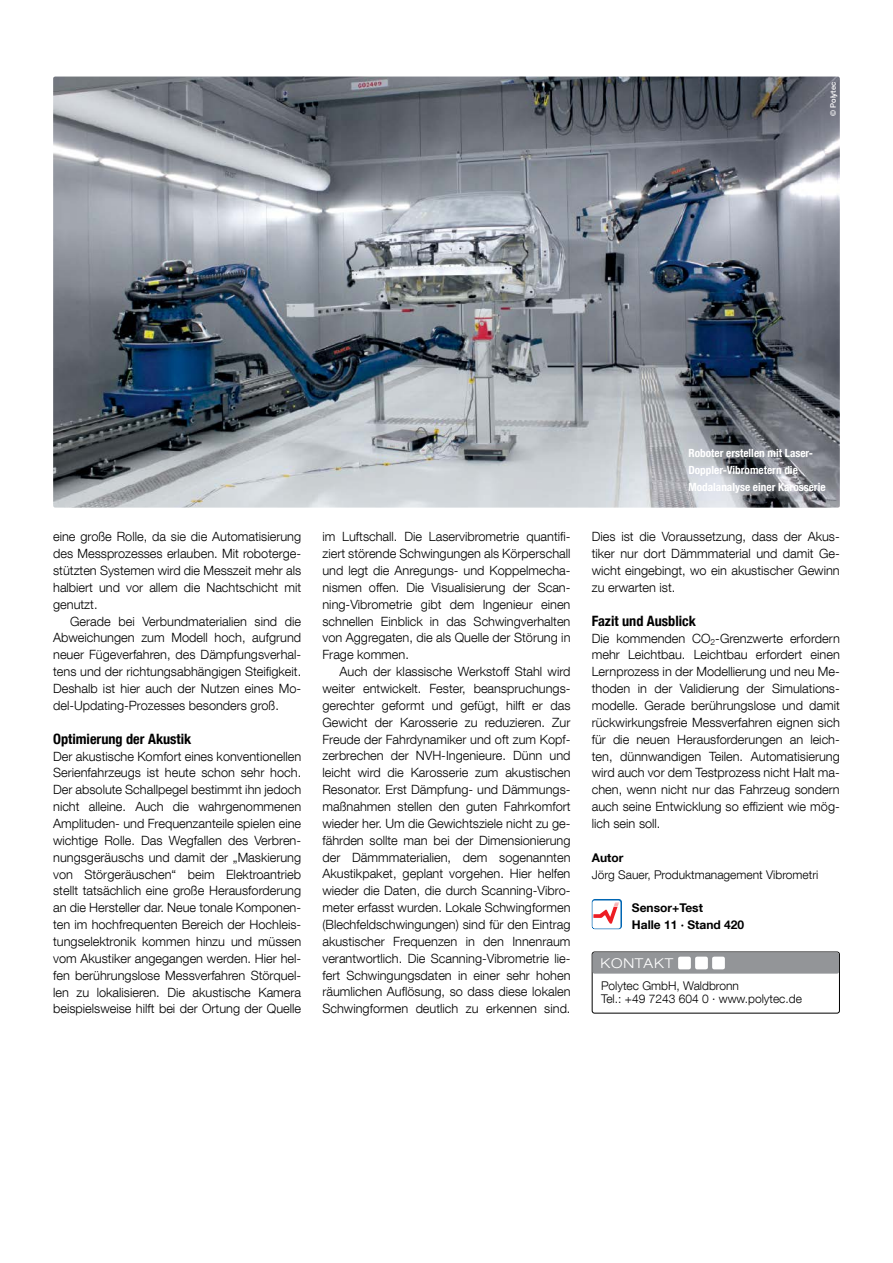
<style>
.page{position:relative;width:893px;height:1263px;background:#fff}
.page>*{position:absolute;margin:0;border:0;box-sizing:border-box;transform-origin:0 0}
.t1{font:700 condensed 14.25px "Helvetica Neue LT Com";color:#000}
.t2{font:300 expanded 13.5px "Helvetica Neue LT Com";letter-spacing:.055em;color:#fff}
.t3{font:300 12.75px/16.8px "Helvetica Neue LT Com";color:#000;text-align:justify}
.t4{font:300 12px/13.5px "Helvetica Neue LT Com";color:#000}
.t5{font:700 12px/16.8px "Helvetica Neue LT Com";color:#000}
.t6{font:700 condensed 11.25px/16.8px "Helvetica Neue LT Com";color:#fff}
.t7{font:500 7.5px "Helvetica Neue LT Com";color:#fff}
</style>
<div class="page">
<div style="left:592px;top:952px;width:248px;height:61px;border:1px solid #000;border-radius:3px"></div>
<div style="left:592px;top:952px;width:247px;height:22px;background:#939598;border-radius:2px"></div>
<div style="left:678px;top:957px;width:13px;height:12px;background:#fff;border-radius:2px"></div>
<div style="left:695px;top:957px;width:13px;height:12px;background:#fff;border-radius:2px"></div>
<div style="left:712px;top:957px;width:13px;height:12px;background:#fff;border-radius:2px"></div>
<svg style="left:592px;top:899px;width:30px;height:30px"></svg>
<img style="left:53px;top:77px;width:787px;height:431px">
<p class="t7" style="left:829px;top:116px;width:36px;rotate:-90deg">© Polytec</p>
<p class="t3" style="left:53px;top:528px;width:250px">eine große Rolle, da sie die Automatisierung des Messprozesses erlauben. Mit roboterge&shy;stützten Systemen wird die Messzeit mehr als halbiert und vor allem die Nachtschicht mit genutzt.</p>
<p class="t3" style="left:53px;top:612px;width:250px;text-indent:17px">Gerade bei Verbundmaterialien sind die Abweichungen zum Modell hoch, aufgrund neuer Fügeverfahren, des Dämpfungsverhal&shy;tens und der richtungsabhängigen Steifigkeit.<br>Deshalb ist hier auch der Nutzen eines Mo&shy;del-Updating-Prozesses besonders groß.</p>
<p class="t1" style="left:53px;top:730px;width:140px">Optimierung der Akustik</p>
<p class="t3" style="left:53px;top:747px;width:250px">Der akustische Komfort eines konventionellen Serienfahrzeugs ist heute schon sehr hoch.<br>Der absolute Schallpegel bestimmt ihn jedoch nicht alleine. Auch die wahrgenommenen Amplituden- und Frequenzanteile spielen eine wichtige Rolle. Das Wegfallen des Verbren&shy;nungsgeräuschs und damit der „Maskierung von Störgeräuschen“ beim Elektroantrieb stellt tatsächlich eine große Herausforderung an die Hersteller dar. Neue tonale Komponen&shy;ten im hochfrequenten Bereich der Hochleis&shy;tungselektronik kommen hinzu und müssen vom Akustiker angegangen werden. Hier hel&shy;fen berührungslose Messverfahren Störquel&shy;len zu lokalisieren. Die akustische Kamera beispielsweise hilft bei der Ortung der Quelle</p>
<p class="t3" style="left:322px;top:528px;width:250px">im Luftschall. Die Laservibrometrie quantifi&shy;ziert störende Schwingungen als Körperschall und legt die Anregungs- und Koppelmecha&shy;nismen offen. Die Visualisierung der Scan&shy;ning-Vibrometrie gibt dem Ingenieur einen schnellen Einblick in das Schwingverhalten von Aggregaten, die als Quelle der Störung in Frage kommen.</p>
<p class="t3" style="left:322px;top:663px;width:250px;text-indent:17px">Auch der klassische Werkstoff Stahl wird weiter entwickelt. Fester, beanspruchungs&shy;gerechter geformt und gefügt, hilft er das Gewicht der Karosserie zu reduzieren. Zur Freude der Fahrdynamiker und oft zum Kopf&shy;zerbrechen der NVH-Ingenieure. Dünn und leicht wird die Karosserie zum akustischen Resonator. Erst Dämpfung- und Dämmungs&shy;maßnahmen stellen den guten Fahrkomfort wieder her. Um die Gewichtsziele nicht zu ge&shy;fährden sollte man bei der Dimensionierung der Dämmmaterialien, dem sogenannten Akustikpaket, geplant vorgehen. Hier helfen wieder die Daten, die durch Scanning-Vibro&shy;meter erfasst wurden. Lokale Schwingformen (Blechfeldschwingungen) sind für den Eintrag akustischer Frequenzen in den Innenraum verantwortlich. Die Scanning-Vibrometrie lie&shy;fert Schwingungsdaten in einer sehr hohen räumlichen Auflösung, so dass diese lokalen Schwingformen deutlich zu erkennen sind.</p>
<p class="t6" style="left:688px;top:445px;width:139px">Roboter erstellen mit Laser-<br>Doppler-Vibrometern die<br>Modalanalyse einer Karosserie</p>
<p class="t3" style="left:592px;top:528px;width:250px">Dies ist die Voraussetzung, dass der Akus&shy;tiker nur dort Dämmmaterial und damit Ge&shy;wicht eingebingt, wo ein akustischer Gewinn zu erwarten ist.</p>
<p class="t1" style="left:592px;top:612px;width:106px">Fazit und Ausblick</p>
<p class="t3" style="left:592px;top:629px;width:250px">Die kommenden CO<sub>2</sub>-Grenzwerte erfordern mehr Leichtbau. Leichtbau erfordert einen Lernprozess in der Modellierung und neu Me&shy;thoden in der Validierung der Simulations&shy;modelle. Gerade berührungslose und damit rückwirkungsfreie Messverfahren eignen sich für die neuen Herausforderungen an leich&shy;ten, dünnwandigen Teilen. Automatisierung wird auch vor dem Testprozess nicht Halt ma&shy;chen, wenn nicht nur das Fahrzeug sondern auch seine Entwicklung so effizient wie mög&shy;lich sein soll.</p>
<p class="t5" style="left:592px;top:849px;width:33px">Autor</p>
<p class="t4" style="left:592px;top:867px;width:228px">Jörg Sauer, Produktmanagement Vibrometri</p>
<p class="t5" style="left:632px;top:899px;width:114px">Sensor+Test<br>Halle 11 · Stand 420</p>
<p class="t2" style="left:600px;top:955px;width:74px">KONTAKT</p>
<p class="t4" style="left:601px;top:978px;width:202px">Polytec GmbH, Waldbronn<br>Tel.: +49 7243 604 0 · www.polytec.de</p>
</div>
